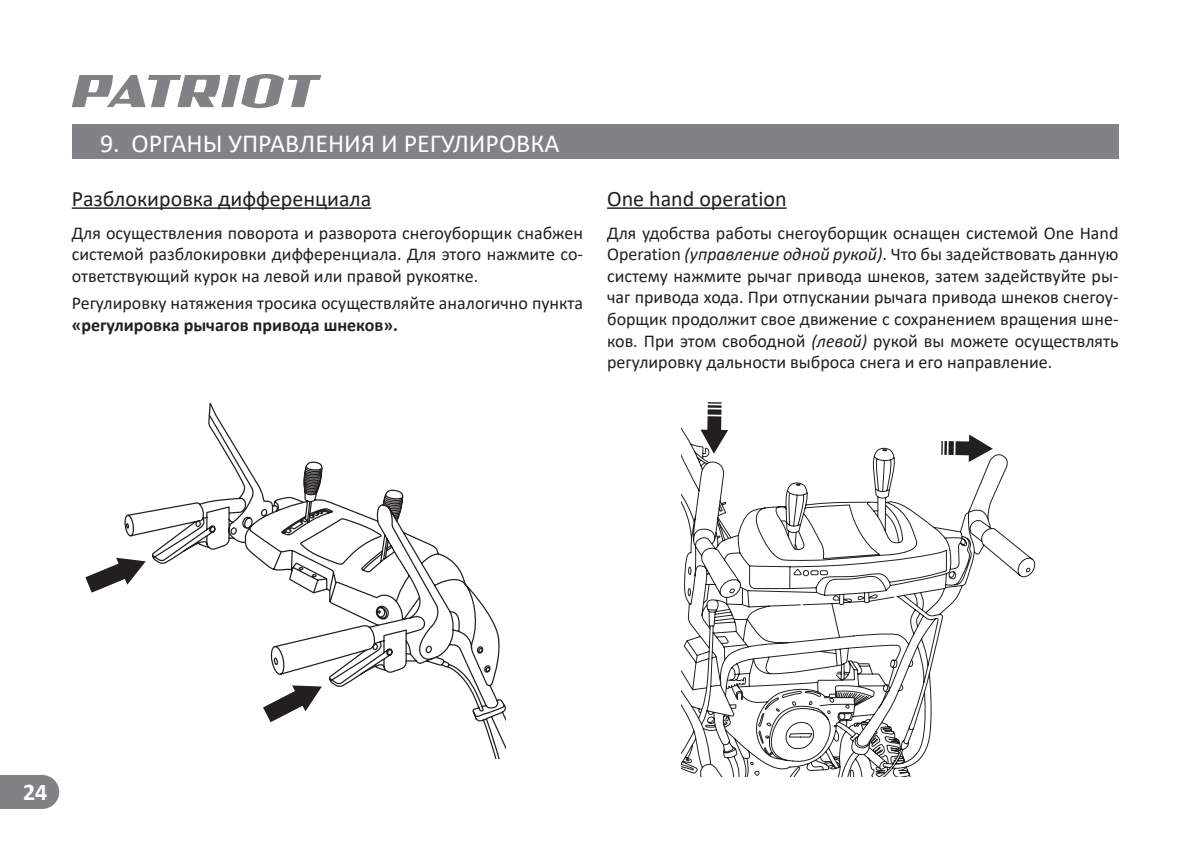
<style>
.page{position:relative;width:1192px;height:845px;background:#fff}
.page>*{position:absolute;margin:0;border:0;box-sizing:border-box;transform-origin:0 0}
.t1{font:26px "Calibri";color:#fff}
.t2{font:700 24px "Calibri";color:#fff}
.t3{font:22px "Calibri";color:#231f20}
.t4{font:18px/21.6px "Calibri";color:#231f20;text-align:justify}
.t5{font:700 18px "Calibri";color:#231f20}
.s1{font-style:italic}
</style>
<div class="page">
<svg style="left:72px;top:74px;width:249px;height:34px"></svg>
<div style="left:72px;top:125px;width:1046px;height:34px;background:#808285"></div>
<div style="left:0;top:775px;width:59px;height:33px;background:#808285"></div>
<hr style="left:72px;top:207px;width:299px;height:2px;background:#231f20">
<hr style="left:607px;top:207px;width:179px;height:2px;background:#231f20">
<svg style="left:681px;top:427px;width:354px;height:349px"></svg>
<svg style="left:698px;top:402px;width:33px;height:55px"></svg>
<svg style="left:939px;top:431px;width:57px;height:34px"></svg>
<svg style="left:124px;top:402px;width:382px;height:356px"></svg>
<svg style="left:85px;top:557px;width:61px;height:35px"></svg>
<svg style="left:263px;top:685px;width:59px;height:37px"></svg>
<h1 class="t1" style="left:100px;top:125px;width:461px">9. ОРГАНЫ УПРАВЛЕНИЯ И РЕГУЛИРОВКА</h1>
<p class="t3" style="left:72px;top:183px;width:301px">Разблокировка дифференциала</p>
<p class="t4" style="left:72px;top:221px;width:513px">Для осуществления поворота и разворота снегоуборщик снабжен системой разблокировки дифференциала. Для этого нажмите со&shy;ответствующий курок на левой или правой рукоятке.</p>
<p class="t4" style="left:72px;top:292px;width:513px">Регулировку натяжения тросика осуществляйте аналогично пункта</p>
<p class="t5" style="left:72px;top:312px;width:328px">«регулировка рычагов привода шнеков».</p>
<p class="t3" style="left:607px;top:183px;width:181px">One hand operation</p>
<p class="t4" style="left:607px;top:221px;width:513px">Для удобства работы снегоуборщик оснащен системой One Hand Operation <span class="s1">(управление одной рукой)</span>. Что бы задействовать данную систему нажмите рычаг привода шнеков, затем задействуйте ры&shy;чаг привода хода. При отпускании рычага привода шнеков снегоу&shy;борщик продолжит свое движение с сохранением вращения шне&shy;ков. При этом свободной <span class="s1">(левой)</span> рукой вы можете осуществлять регулировку дальности выброса снега и его направление.</p>
<h2 class="t2" style="left:23px;top:777px;width:26px">24</h2>
</div>
